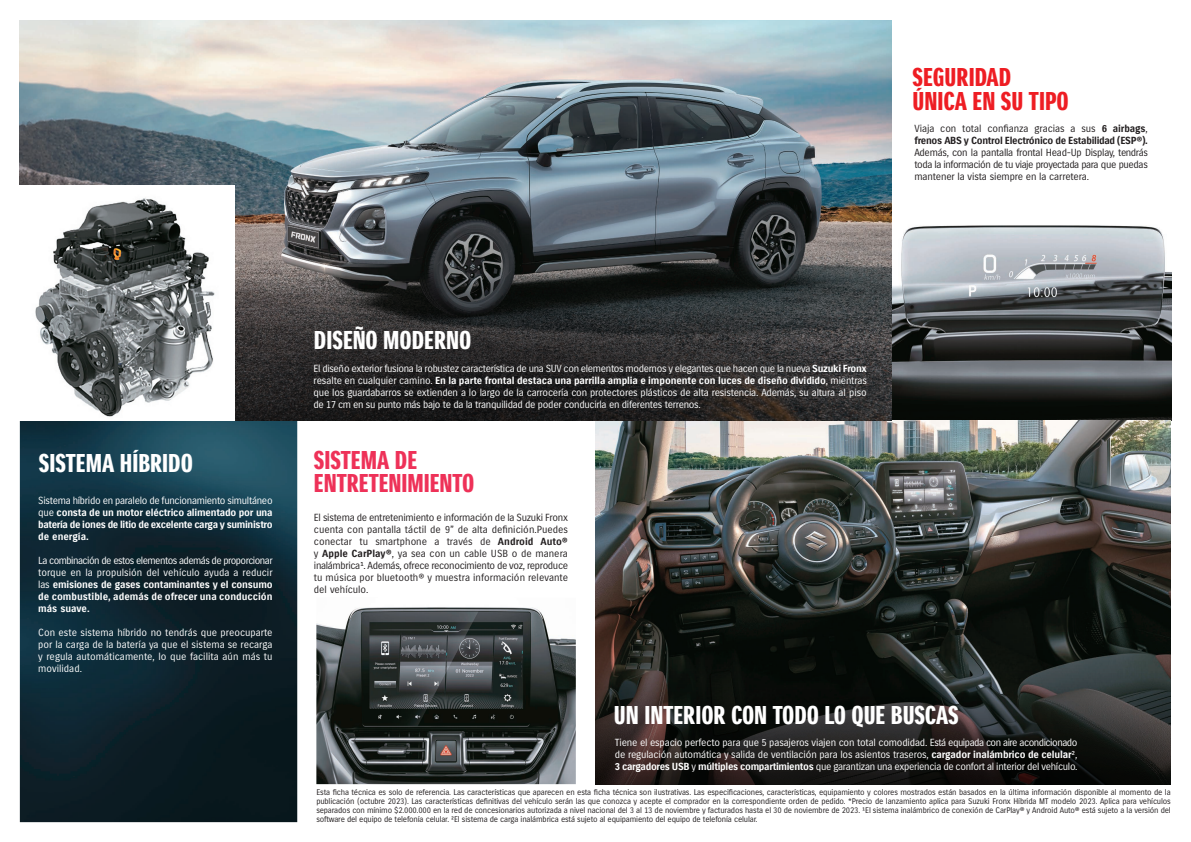
<style>
.page{position:relative;width:1191px;height:842px;background:#fff}
.page>*{position:absolute;margin:0;border:0;box-sizing:border-box;transform-origin:0 0}
.t1{font:25px "Suzuki Headline";color:#fff}
.t2{font:25px/23.5px "Suzuki Headline";color:#ee3158}
.t3{font:25px/23.5px "Suzuki Headline";color:#ee1d23}
.t4{font:10px/12px "Suzuki";letter-spacing:-.03em;color:#fff;text-align:justify}
.t5{font:10px/12px "Suzuki";letter-spacing:-.01em;color:#231f20;text-align:justify}
.t6{font:10px/12px "Suzuki PRO Bold";letter-spacing:-.01em;color:#fff;text-align:justify}
.t7{font:10px/12px "Suzuki";letter-spacing:-.055em;color:#fff}
.t8{font:10px "Suzuki PRO Bold";letter-spacing:-.03em;color:#231f20}
.t9{font:8px/9px "Suzuki";letter-spacing:-.02em;color:#231f20;text-align:justify}
.s1{font-family:"Suzuki PRO Bold"}
.s2{font-family:"Suzuki"}
</style>
<div class="page">
<img style="left:892px;top:225px;width:279px;height:195px">
<img style="left:20px;top:420px;width:277px;height:402px">
<img style="left:595px;top:420px;width:575px;height:228px">
<svg style="left:595px;top:648px;width:575px;height:136px;background:#1f201e"></svg>
<img style="left:20px;top:21px;width:872px;height:256px">
<svg style="left:235px;top:277px;width:657px;height:42px;background:#2e3131"></svg>
<svg style="left:235px;top:319px;width:657px;height:101px;background:#2a2929"></svg>
<img style="left:20px;top:186px;width:215px;height:231px">
<img style="left:316px;top:607px;width:260px;height:177px">
<h1 class="t3" style="left:912px;top:66px;width:158px">SEGURIDAD<br>ÚNICA EN SU TIPO</h1>
<p class="t5" style="left:914px;top:123px;width:235px">Viaja con total confianza gracias a sus <span class="s1">6 airbags</span>,</p>
<p class="t8" style="left:914px;top:134px;width:235px">frenos ABS y Control Electrónico de Estabilidad (ESP®).</p>
<p class="t5" style="left:914px;top:147px;width:235px">Además, con la pantalla frontal Head-Up Display, tendrás toda la información de tu viaje proyectada para que puedas mantener la vista siempre en la carretera.</p>
<h1 class="t1" style="left:314px;top:326px;width:159px">DISEÑO MODERNO</h1>
<p class="t4" style="left:314px;top:362px;width:555px">El diseño exterior fusiona la robustez característica de una SUV con elementos modernos y elegantes que hacen que la nueva <span class="s1">Suzuki Fronx</span></p>
<p class="t6" style="left:314px;top:374px;width:555px"><span class="s2">resalte en cualquier camino.</span> En la parte frontal destaca una parrilla amplia e imponente con luces de diseño dividido<span class="s2">, mientras</span></p>
<p class="t4" style="left:314px;top:386px;width:555px">que los guardabarros se extienden a lo largo de la carrocería con protectores plásticos de alta resistencia. Además, su altura al piso de 17 cm en su punto más bajo te da la tranquilidad de poder conducirla en diferentes terrenos.</p>
<h1 class="t1" style="left:39px;top:449px;width:155px">SISTEMA HÍBRIDO</h1>
<h1 class="t2" style="left:314px;top:449px;width:162px">SISTEMA DE<br>ENTRETENIMIENTO</h1>
<p class="t4" style="left:38px;top:494px;width:236px">Sistema híbrido en paralelo de funcionamiento simultáneo</p>
<p class="t6" style="left:38px;top:506px;width:236px"><span class="s2">que</span> consta de un motor eléctrico alimentado por una batería de iones de litio de excelente carga y suministro de energía.</p>
<p class="t7" style="left:38px;top:554px;width:236px">La combinación de estos elementos además de proporcionar torque en la propulsión del vehículo ayuda a reducir</p>
<p class="t6" style="left:38px;top:578px;width:236px"><span class="s2">las</span> emisiones de gases contaminantes y el consumo de combustible, además de ofrecer una conducción más suave.</p>
<p class="t4" style="left:38px;top:626px;width:236px">Con este sistema híbrido no tendrás que preocuparte por la carga de la batería ya que el sistema se recarga y regula automáticamente, lo que facilita aún más tu movilidad.</p>
<p class="t5" style="left:314px;top:511px;width:256px">El sistema de entretenimiento e información de la Suzuki Fronx cuenta con pantalla táctil de 9” de alta definición.Puedes conectar tu smartphone a través de <span class="s1">Android Auto® </span>y <span class="s1">Apple CarPlay®</span>, ya sea con un cable USB o de manera inalámbrica¹. Además, ofrece reconocimiento de voz, reproduce tu música por bluetooth® y muestra información relevante del vehículo.</p>
<h1 class="t1" style="left:614px;top:701px;width:346px">UN INTERIOR CON TODO LO QUE BUSCAS</h1>
<p class="t4" style="left:615px;top:736px;width:464px">Tiene el espacio perfecto para que 5 pasajeros viajen con total comodidad. Está equipada con aire acondicionado de regulación automática y salida de ventilación para los asientos traseros, <span class="s1">cargador inalámbrico de celular</span>², <span class="s1">3 cargadores USB</span> y <span class="s1">múltiples compartimientos</span> que garantizan una experiencia de confort al interior del vehículo.</p>
<p class="t9" style="left:316px;top:788px;width:856px">Esta ficha técnica es solo de referencia. Las características que aparecen en esta ficha técnica son ilustrativas. Las especificaciones, características, equipamiento y colores mostrados están basados en la última información disponible al momento de la publicación (octubre 2023). Las características definitivas del vehículo serán las que conozca y acepte el comprador en la correspondiente orden de pedido. *Precio de lanzamiento aplica para Suzuki Fronx Híbrida MT modelo 2023. Aplica para vehículos separados con mínimo $2.000.000 en la red de concesionarios autorizada a nivel nacional del 3 al 13 de noviembre y facturados hasta el 30 de noviembre de 2023. ¹El sistema inalámbrico de conexión de CarPlay® y Android Auto® está sujeto a la versión del software del equipo de telefonía celular. ²El sistema de carga inalámbrica está sujeto al equipamiento del equipo de telefonía celular.</p>
</div>
